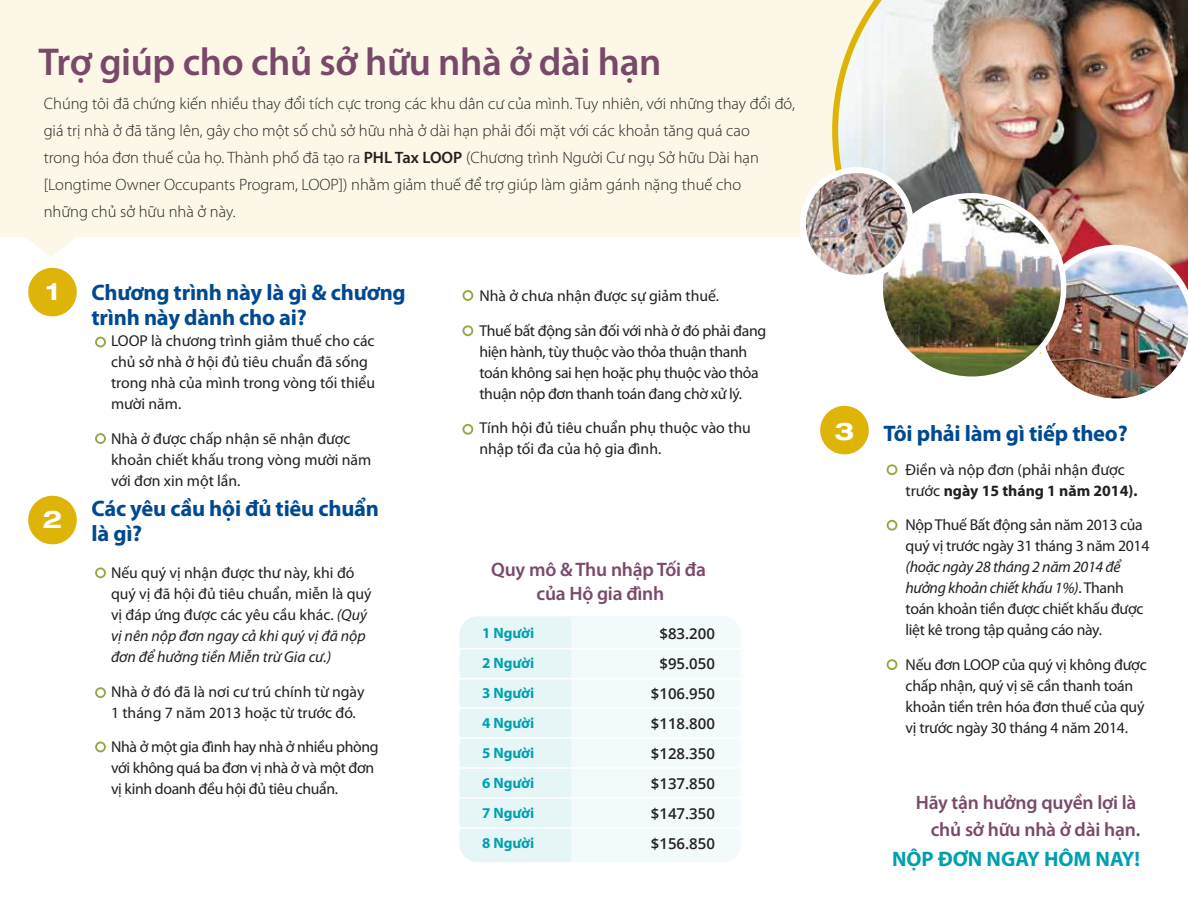
<style>
.page{position:relative;width:1188px;height:918px;background:#fff}
.page>*{position:absolute;margin:0;border:0;box-sizing:border-box;transform-origin:0 0}
.t1{font:600 39px "Myriad Pro";letter-spacing:-.01em;color:#79496a}
.t2{font:700 expanded 24.3px "Helvetica Neue";color:#fff}
.t3{font:700 22.5px/25.5px "Myriad Pro";letter-spacing:-.01em;color:#004990}
.t4{font:700 21px "Myriad Pro";color:#00a0af}
.t5{font:600 19.5px/27px "Myriad Pro";letter-spacing:-.01em;color:#79496a;text-align:right}
.t6{font:300 16.5px/27px "Myriad Pro";color:#231f20}
.t7{font:15.75px/21px "Myriad Pro";letter-spacing:-.015em;color:#231f20}
.t8{font:600 15px/30px "Open Sans";color:#231f20;text-align:center}
.t9{font:700 15px/30px "Myriad Pro";color:#00a0af;text-align:justify}
.s1{font-weight:600}
.s2{font-style:italic}
.s3{font-family:"Helvetica Neue";font-stretch:expanded;font-size:24.3px;color:#fff}
.s4{font-weight:700}
</style>
<div class="page">
<div style="left:0;top:0;width:1173px;height:237px;background:#fcf7e6"></div>
<img style="left:832px;top:0;width:356px;height:245px">
<img style="left:1039px;top:245px;width:149px;height:154px">
<img style="left:880px;top:196px;width:184px;height:183px;border-radius:92px">
<div style="left:877px;top:193px;width:189px;height:189px;border:5px solid #fff;border-radius:50%"></div>
<div style="left:460px;top:616px;width:276px;height:246px;background:#e6f6f7;border-radius:18px"></div>
<div style="left:572px;top:616px;width:169px;height:246px;background:#f2fafb"></div>
<hr style="left:457px;top:648px;width:292px;height:2px;background:#fff">
<hr style="left:457px;top:678px;width:292px;height:2px;background:#fff">
<hr style="left:457px;top:707px;width:292px;height:2px;background:#fff">
<hr style="left:457px;top:737px;width:292px;height:2px;background:#fff">
<hr style="left:457px;top:767px;width:292px;height:2px;background:#fff">
<hr style="left:457px;top:797px;width:292px;height:2px;background:#fff">
<hr style="left:457px;top:827px;width:292px;height:2px;background:#fff">
<svg style="left:28px;top:267px;width:49px;height:50px"></svg>
<svg style="left:28px;top:495px;width:49px;height:50px"></svg>
<svg style="left:95px;top:567px;width:11px;height:11px"></svg>
<svg style="left:95px;top:337px;width:11px;height:10px"></svg>
<svg style="left:95px;top:433px;width:11px;height:11px"></svg>
<svg style="left:463px;top:290px;width:10px;height:11px"></svg>
<svg style="left:463px;top:325px;width:10px;height:11px"></svg>
<svg style="left:463px;top:424px;width:10px;height:11px"></svg>
<svg style="left:95px;top:687px;width:11px;height:11px"></svg>
<svg style="left:95px;top:742px;width:11px;height:10px"></svg>
<svg style="left:820px;top:405px;width:49px;height:50px"></svg>
<svg style="left:26px;top:237px;width:50px;height:20px"></svg>
<img style="left:800px;top:161px;width:118px;height:126px">
<svg style="left:887px;top:464px;width:10px;height:11px"></svg>
<svg style="left:887px;top:520px;width:10px;height:11px"></svg>
<svg style="left:887px;top:659px;width:10px;height:11px"></svg>
<h1 class="t1" style="left:39px;top:37px;width:624px">Trợ giúp cho chủ sở hữu nhà ở dài hạn</h1>
<p class="t6" style="left:44px;top:90px;width:753px">Chúng tôi đã chứng kiến nhiều thay đổi tích cực trong các khu dân cư của mình. Tuy nhiên, với những thay đổi đó, giá trị nhà ở đã tăng lên, gây cho một số chủ sở hữu nhà ở dài hạn phải đối mặt với các khoản tăng quá cao<br>trong hóa đơn thuế của họ. Thành phố đã tạo ra <span class="s1">PHL Tax LOOP</span> (Chương trình Người Cư ngụ Sở hữu Dài hạn [Longtime Owner Occupants Program, LOOP]) nhằm giảm thuế để trợ giúp làm giảm gánh nặng thuế cho<br>những chủ sở hữu nhà ở này.</p>
<h2 class="t2" style="left:46px;top:276px;width:15px">1</h2>
<h3 class="t3" style="left:91px;top:279px;width:316px">Chương trình này là gì &amp; chương trình này dành cho ai?</h3>
<h2 class="t2" style="left:43px;top:504px;width:21px">2</h2>
<p class="t7" style="left:111px;top:330px;width:266px">LOOP là chương trình giảm thuế cho các chủ sở nhà ở hội đủ tiêu chuẩn đã sống trong nhà của mình trong vòng tối thiểu mười năm.</p>
<p class="t7" style="left:111px;top:428px;width:262px">Nhà ở được chấp nhận sẽ nhận được khoản chiết khấu trong vòng mười năm với đơn xin một lần.</p>
<h3 class="t3" style="left:91px;top:494px;width:289px">Các yêu cầu hội đủ tiêu chuẩn là gì?</h3>
<p class="t7" style="left:111px;top:562px;width:262px">Nếu quý vị nhận được thư này, khi đó quý vị đã hội đủ tiêu chuẩn, miễn là quý vị đáp ứng được các yêu cầu khác. <span class="s2">(Quý vị nên nộp đơn ngay cả khi quý vị đã nộp đơn để hưởng tiền Miễn trừ Gia cư.)</span></p>
<p class="t7" style="left:111px;top:680px;width:255px">Nhà ở đó đã là nơi cư trú chính từ ngày<br>1 tháng 7 năm 2013 hoặc từ trước đó.</p>
<p class="t7" style="left:111px;top:736px;width:269px">Nhà ở một gia đình hay nhà ở nhiều phòng với không quá ba đơn vị nhà ở và một đơn vị kinh doanh đều hội đủ tiêu chuẩn.</p>
<p class="t7" style="left:479px;top:278px;width:288px;line-height:34.5px">Nhà ở chưa nhận được sự giảm thuế.<br>Thuế bất động sản đối với nhà ở đó phải đang</p>
<p class="t7" style="left:479px;top:340px;width:281px">hiện hành, tùy thuộc vào thỏa thuận thanh toán không sai hẹn hoặc phụ thuộc vào thỏa thuận nộp đơn thanh toán đang chờ xử lý.</p>
<p class="t7" style="left:479px;top:417px;width:273px">Tính hội đủ tiêu chuẩn phụ thuộc vào thu nhập tối đa của hộ gia đình.</p>
<h3 class="t3" style="left:835px;top:420px;width:295px"><span class="s3">3</span> Tôi phải làm gì tiếp theo?</h3>
<p class="t5" style="left:491px;top:557px;width:216px;line-height:24px;text-align:center">Quy mô &amp; Thu nhập Tối đa của Hộ gia đình</p>
<p class="t9" style="left:482px;top:618px;width:54px">1 Người 2 Người 3 Người 4 Người 5 Người 6 Người 7 Người 8 Người</p>
<p class="t8" style="left:651px;top:618px;width:66px">$83.200 $95.050 $106.950 $118.800 $128.350 $137.850 $147.350 $156.850</p>
<p class="t7" style="left:906px;top:459px;width:233px">Điền và nộp đơn (phải nhận được trước <span class="s4">ngày 15 tháng 1 năm 2014).</span></p>
<p class="t7" style="left:906px;top:514px;width:245px">Nộp Thuế Bất động sản năm 2013 của quý vị trước ngày 31 tháng 3 năm 2014</p>
<p class="t7" style="left:906px;top:556px;width:239px"><span class="s2">(hoặc ngày 28 tháng 2 năm 2014 để hưởng khoản chiết khấu 1%)</span>. Thanh toán khoản tiền được chiết khấu được liệt kê trong tập quảng cáo này.</p>
<p class="t7" style="left:906px;top:654px;width:243px">Nếu đơn LOOP của quý vị không được chấp nhận, quý vị sẽ cần thanh toán khoản tiền trên hóa đơn thuế của quý vị trước ngày 30 tháng 4 năm 2014.</p>
<p class="t5" style="left:916px;top:788px;width:226px">Hãy tận hưởng quyền lợi là chủ sở hữu nhà ở dài hạn.</p>
<h3 class="t4" style="left:892px;top:845px;width:250px">NỘP ĐƠN NGAY HÔM NAY!</h3>
</div>
